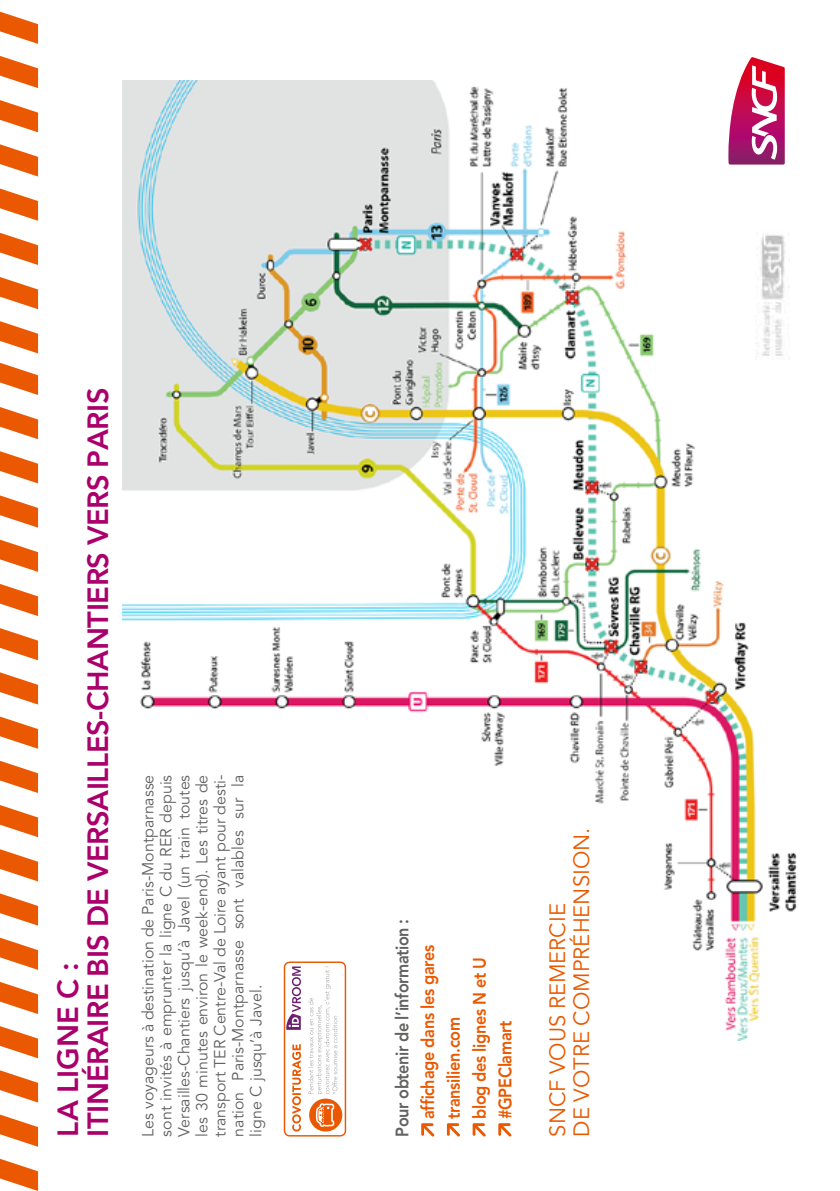
<style>
.page{position:relative;width:840px;height:1191px;background:#fff}
.page>*{position:absolute;margin:0;border:0;box-sizing:border-box;transform-origin:0 0}
.t1{font:800 29px "Avenir";letter-spacing:-.015em;color:#aa006c}
.t2{font:22px/24px "Avenir";color:#ea5901}
.t3{font:800 18px/25.6px "Avenir";letter-spacing:-.015em;color:#ea5901;scale:.9 1}
.t4{font:800 18px "Avenir";letter-spacing:-.025em;color:#626261;scale:.9 1}
.t5{font:16px/18px "Avenir";color:#626261;text-align:justify}
</style>
<div class="page">
<img style="left:122px;top:80px;width:675px;height:960px">
<svg style="left:0;top:363px;width:38px;height:32px"></svg>
<svg style="left:0;top:407px;width:38px;height:32px"></svg>
<svg style="left:0;top:451px;width:38px;height:32px"></svg>
<svg style="left:0;top:12px;width:38px;height:32px"></svg>
<svg style="left:0;top:495px;width:38px;height:32px"></svg>
<svg style="left:0;top:56px;width:38px;height:32px"></svg>
<svg style="left:0;top:539px;width:38px;height:33px"></svg>
<svg style="left:0;top:100px;width:38px;height:32px"></svg>
<svg style="left:0;top:584px;width:38px;height:32px"></svg>
<svg style="left:0;top:144px;width:38px;height:32px"></svg>
<svg style="left:0;top:628px;width:38px;height:32px"></svg>
<svg style="left:0;top:188px;width:38px;height:33px"></svg>
<svg style="left:0;top:672px;width:38px;height:32px"></svg>
<svg style="left:0;top:233px;width:38px;height:32px"></svg>
<svg style="left:0;top:716px;width:38px;height:33px"></svg>
<svg style="left:0;top:277px;width:38px;height:32px"></svg>
<svg style="left:0;top:761px;width:38px;height:32px"></svg>
<svg style="left:0;top:321px;width:38px;height:32px"></svg>
<svg style="left:0;top:805px;width:38px;height:32px"></svg>
<svg style="left:0;top:1158px;width:38px;height:33px"></svg>
<svg style="left:0;top:1114px;width:38px;height:32px"></svg>
<svg style="left:0;top:1070px;width:38px;height:32px"></svg>
<svg style="left:0;top:1026px;width:38px;height:32px"></svg>
<svg style="left:0;top:982px;width:38px;height:32px"></svg>
<svg style="left:0;top:937px;width:38px;height:33px"></svg>
<svg style="left:0;top:893px;width:38px;height:32px"></svg>
<svg style="left:0;top:849px;width:38px;height:32px"></svg>
<div style="left:722px;top:105px;width:79px;height:183px;background:#fff"></div>
<svg style="left:421px;top:1123px;width:13px;height:13px"></svg>
<svg style="left:446px;top:1123px;width:13px;height:13px"></svg>
<svg style="left:472px;top:1123px;width:13px;height:13px"></svg>
<svg style="left:498px;top:1123px;width:13px;height:13px"></svg>
<img style="left:755px;top:234px;width:33px;height:125px">
<svg style="left:283px;top:961px;width:63px;height:175px"></svg>
<svg style="left:728px;top:57px;width:56px;height:108px"></svg>
<h1 class="t1" style="left:81px;top:1136px;width:750px;rotate:-90deg">ITINÉRAIRE BIS DE VERSAILLES-CHANTIERS VERS PARIS</h1>
<h1 class="t1" style="left:51px;top:1136px;width:176px;rotate:-90deg">LA LIGNE C :</h1>
<p class="t5" style="left:139px;top:1136px;width:363px;rotate:-90deg">Les voyageurs à destination de Paris-Montparnasse sont invités à emprunter la ligne C du RER depuis Versailles-Chantiers jusqu’à Javel (un train toutes les 30 minutes environ le week-end). Les titres de transport TER Centre-Val de Loire ayant pour desti-</p>
<p class="t5" style="left:229px;top:1136px;width:363px;rotate:-90deg">nation Paris-Montparnasse sont valables sur la ligne C jusqu’à Javel.</p>
<p class="t4" style="left:391px;top:1136px;width:243px;rotate:-90deg">Pour obtenir de l’information :</p>
<p class="t3" style="left:415px;top:1119px;width:196px;rotate:-90deg">affichage dans les gares transilien.com<br>blog des lignes N et U #GPEClamart</p>
<h2 class="t2" style="left:546px;top:1136px;width:310px;rotate:-90deg">SNCF VOUS REMERCIE<br>DE VOTRE COMPRÉHENSION.</h2>
</div>
